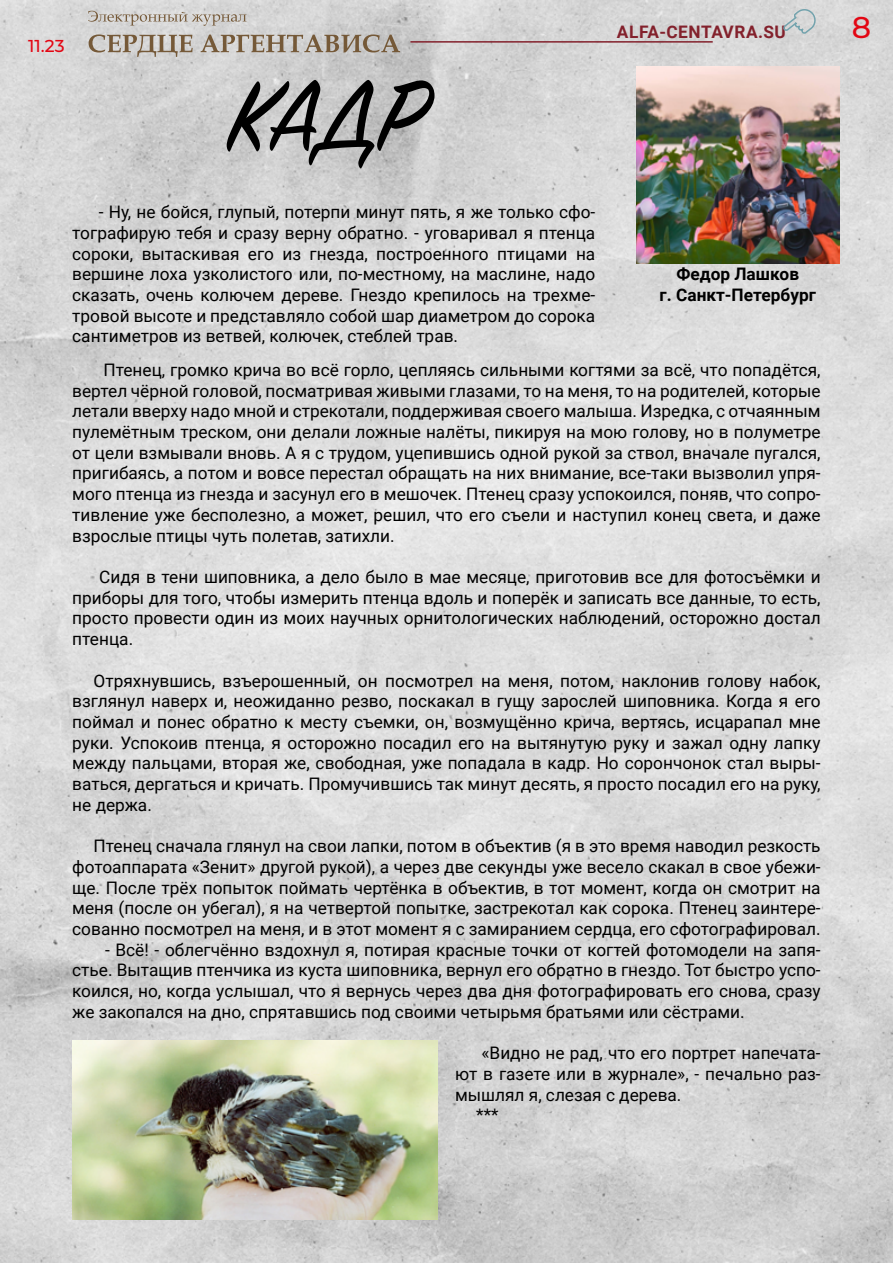
<style>
.page{position:relative;width:893px;height:1263px;background:#fff}
.page>*{position:absolute;margin:0;border:0;box-sizing:border-box;transform-origin:0 0}
.t1{font:111.15px "Copyright House Industries Not Licensedfor Desktop Use";color:#000}
.t2{font:500 30px "Montserrat";color:#e30613}
.t3{font:17.25px/20.7px "Roboto";color:#000;text-align:justify}
.t4{font:700 17.25px/20.7px "Roboto";color:#000;text-align:center}
.t5{font:700 17.25px "Roboto";letter-spacing:.035em;color:#83212c}
.t6{font:500 17.25px "Montserrat";color:#e30613}
</style>
<div class="page">
<img style="left:0;top:0;width:893px;height:1263px">
<svg style="left:88px;top:11px;width:158px;height:15px;background:#c6c1bb"></svg>
<svg style="left:89px;top:34px;width:104px;height:23px;background:#b7aea4"></svg>
<svg style="left:201px;top:34px;width:199px;height:19px;background:#afa69a"></svg>
<hr style="left:410px;top:41px;width:303px;height:2px;background:#83212c">
<svg style="left:781px;top:6px;width:37px;height:29px"></svg>
<img style="left:637px;top:66px;width:203px;height:198px">
<img style="left:72px;top:1041px;width:366px;height:178px">
<p class="t6" style="left:28px;top:34px;width:38px">11.23</p>
<h1 class="t1" style="left:228px;top:62px;width:199px">КАДР</h1>
<p class="t5" style="left:617px;top:20px;width:171px">ALFA-CENTAVRA.SU</p>
<h2 class="t2" style="left:852px;top:6px;width:21px">8</h2>
<p class="t3" style="left:72px;top:201px;width:525px;text-indent:27px">- Ну, не бойся, глупый, потерпи минут пять, я же только сфо&shy;тографирую тебя и сразу верну обратно. - уговаривал я птенца сороки, вытаскивая его из гнезда, построенного птицами на вершине лоха узколистого или, по-местному, на маслине, надо сказать, очень колючем дереве. Гнездо крепилось на трехме&shy;тровой высоте и представляло собой шар диаметром до сорока сантиметров из ветвей, колючек, стеблей трав.</p>
<p class="t4" style="left:660px;top:263px;width:158px">Федор Лашков<br>г. Санкт-Петербург</p>
<p class="t3" style="left:72px;top:359px;width:750px;text-indent:31px">Птенец, громко крича во всё горло, цепляясь сильными когтями за всё, что попадётся, вертел чёрной головой, посматривая живыми глазами, то на меня, то на родителей, которые летали вверху надо мной и стрекотали, поддерживая своего малыша. Изредка, с отчаянным пулемётным треском, они делали ложные налёты, пикируя на мою голову, но в полуметре от цели взмывали вновь. А я с трудом, уцепившись одной рукой за ствол, вначале пугался, пригибаясь, а потом и вовсе перестал обращать на них внимание, все-таки вызволил упря&shy;мого птенца из гнезда и засунул его в мешочек. Птенец сразу успокоился, поняв, что сопро&shy;тивление уже бесполезно, а может, решил, что его съели и наступил конец света, и даже взрослые птицы чуть полетав, затихли.</p>
<p class="t3" style="left:72px;top:566px;width:750px;text-indent:27px">Сидя в тени шиповника, а дело было в мае месяце, приготовив все для фотосъёмки и приборы для того, чтобы измерить птенца вдоль и поперёк и записать все данные, то есть, просто провести один из моих научных орнитологических наблюдений, осторожно достал птенца.</p>
<p class="t3" style="left:72px;top:669px;width:750px;text-indent:21px">Отряхнувшись, взъерошенный, он посмотрел на меня, потом, наклонив голову набок, взглянул наверх и, неожиданно резво, поскакал в гущу зарослей шиповника. Когда я его поймал и понес обратно к месту съемки, он, возмущённо крича, вертясь, исцарапал мне руки. Успокоив птенца, я осторожно посадил его на вытянутую руку и зажал одну лапку между пальцами, вторая же, свободная, уже попадала в кадр. Но сорончонок стал выры&shy;ваться, дергаться и кричать. Промучившись так минут десять, я просто посадил его на руку, не держа.</p>
<p class="t3" style="left:72px;top:835px;width:750px;text-indent:21px">Птенец сначала глянул на свои лапки, потом в объектив (я в это время наводил резкость фотоаппарата «Зенит» другой рукой), а через две секунды уже весело скакал в свое убежи&shy;ще. После трёх попыток поймать чертёнка в объектив, в тот момент, когда он смотрит на меня (после он убегал), я на четвертой попытке, застрекотал как сорока. Птенец заинтере&shy;сованно посмотрел на меня, и в этот момент я с замиранием сердца, его сфотографировал.</p>
<p class="t3" style="left:72px;top:938px;width:750px;text-indent:33px">- Всё! - облегчённо вздохнул я, потирая красные точки от когтей фотомодели на запя&shy;стье. Вытащив птенчика из куста шиповника, вернул его обратно в гнездо. Тот быстро успо&shy;коился, но, когда услышал, что я вернусь через два дня фотографировать его снова, сразу же закопался на дно, спрятавшись под своими четырьмя братьями или сёстрами.</p>
<p class="t3" style="left:481px;top:1042px;width:341px">«Видно не рад, что его портрет напечата-</p>
<p class="t3" style="left:455px;top:1063px;width:367px">ют в газете или в журнале», - печально раз-</p>
<p class="t3" style="left:455px;top:1083px;width:228px">мышлял я, слезая с дерева.</p>
<p class="t3" style="left:476px;top:1104px;width:24px">***</p>
</div>
